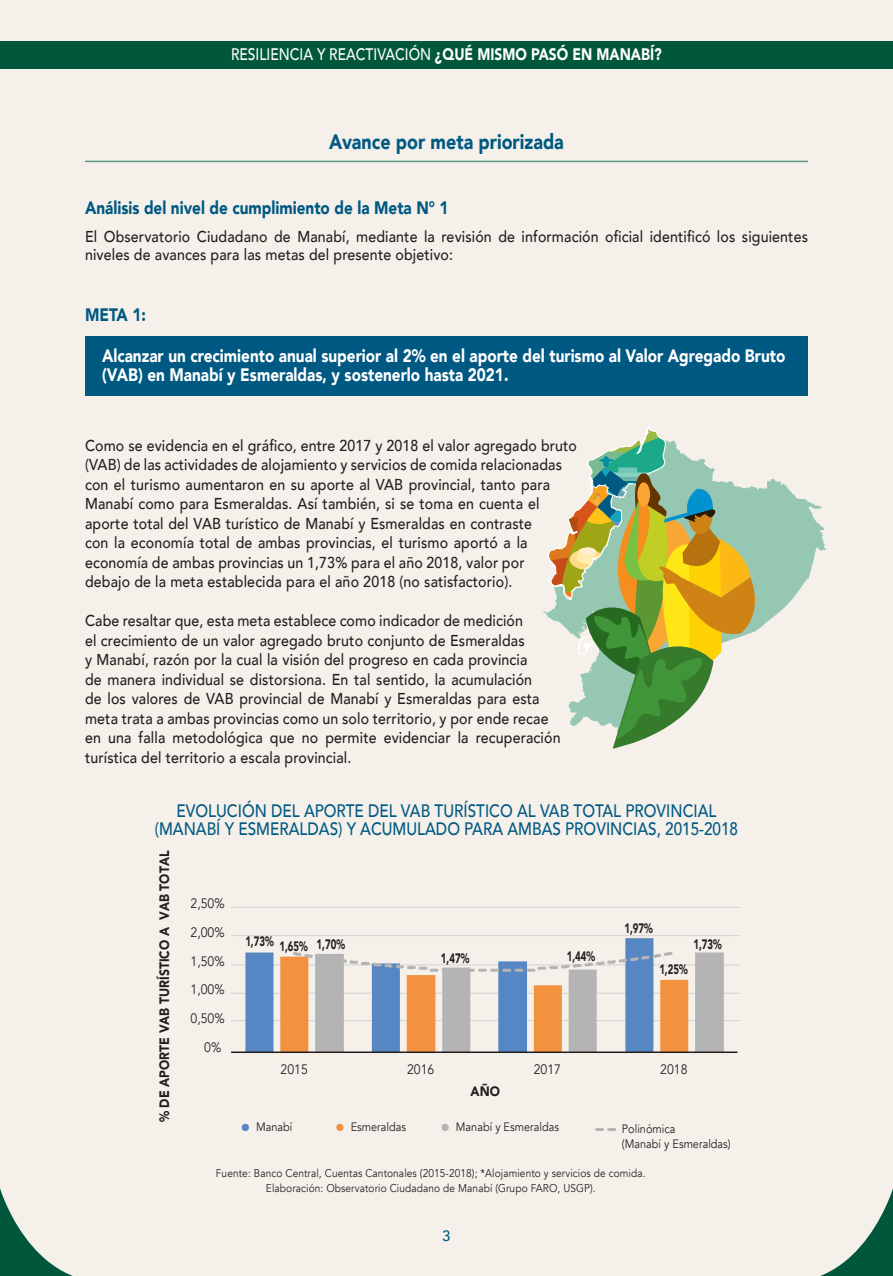
<style>
.page{position:relative;width:893px;height:1276px;background:#f5f0e9}
.page>*{position:absolute;margin:0;border:0;box-sizing:border-box;transform-origin:0 0}
.t1{font:900 21px "Avenir";color:#005983;scale:.85 1}
.t2{font:900 18px/19.5px "Avenir";color:#fff;scale:.85 1}
.t3{font:500 18px/18px "Avenir";color:#005983;scale:.85 1}
.t4{font:900 18px "Avenir";color:#005983;scale:.85 1}
.t5{font:500 16.65px "Avenir";color:#fff;scale:.83 1}
.t6{font:500 15.75px/19.5px "Avenir";letter-spacing:.01em;color:#231f20;scale:.9 1}
.t7{font:500 15px "Avenir";color:#005983}
.t8{font:13.65px "Avenir";color:#231f20;scale:.9 1}
.t9{font:900 13.65px "Avenir";color:#231f20;scale:.7 1}
.t10{font:900 13.65px "Avenir";color:#231f20;scale:.9 1}
.t11{font:12.15px/14.5px "Avenir";color:#231f20;scale:.9 1}
.t12{font:11.25px/15px "Avenir";letter-spacing:.01em;color:#231f20;text-align:center;scale:.9 1}
.s1{font-weight:900}
</style>
<div class="page">
<svg style="left:0;top:1188px;width:73px;height:88px"></svg>
<svg style="left:820px;top:1188px;width:73px;height:88px"></svg>
<div style="left:0;top:41px;width:893px;height:28px;background:#00573c"></div>
<div style="left:85px;top:336px;width:723px;height:60px;background:#005983"></div>
<hr style="left:85px;top:161px;width:723px;height:1px;background:#5e9988">
<hr style="left:231px;top:907px;width:509px;height:1px;background:#d1d2d4">
<hr style="left:231px;top:935px;width:509px;height:1px;background:#d1d2d4">
<hr style="left:231px;top:964px;width:509px;height:1px;background:#d1d2d4">
<hr style="left:231px;top:993px;width:509px;height:1px;background:#d1d2d4">
<hr style="left:231px;top:1020px;width:509px;height:1px;background:#d1d2d4">
<svg style="left:245px;top:938px;width:408px;height:113px"></svg>
<hr style="left:231px;top:1051px;width:506px;height:2px;background:#231f20">
<svg style="left:280px;top:949px;width:444px;height:103px"></svg>
<div style="left:242px;top:1123px;width:7px;height:8px;background:#5786c5;border-radius:50%"></div>
<svg style="left:336px;top:1123px;width:8px;height:8px"></svg>
<div style="left:441px;top:1123px;width:8px;height:8px;background:#b4b4b4;border-radius:50%"></div>
<svg style="left:596px;top:1128px;width:20px;height:3px"></svg>
<svg style="left:543px;top:478px;width:283px;height:147px;fill:#95c7b2"></svg>
<svg style="left:547px;top:424px;width:217px;height:324px"></svg>
<p class="t5" style="left:231px;top:40px;width:520px">RESILIENCIA Y REACTIVACIÓN <span class="s1">¿QUÉ MISMO PASÓ EN MANABÍ?</span></p>
<h1 class="t1" style="left:329px;top:123px;width:278px">Avance por meta priorizada</h1>
<p class="t4" style="left:85px;top:193px;width:429px">Análisis del nivel de cumplimiento de la Meta N° 1</p>
<p class="t6" style="left:85px;top:226px;width:805px;line-height:18.8px">El Observatorio Ciudadano de Manabí, mediante la revisión de información oficial identificó los siguientes niveles de avances para las metas del presente objetivo:</p>
<p class="t4" style="left:85px;top:299px;width:29px">Meta</p>
<p class="t4" style="left:132px;top:299px;width:17px">1:</p>
<p class="t2" style="left:102px;top:345px;width:805px">Alcanzar un crecimiento anual superior al 2% en el aporte del turismo al Valor Agregado Bruto (VAB) en Manabí y Esmeraldas, y sostenerlo hasta 2021.</p>
<p class="t6" style="left:85px;top:435px;width:548px">Como se evidencia en el gráfico, entre 2017 y 2018 el valor agregado bruto (VAB) de las actividades de alojamiento y servicios de comida relacionadas con el turismo aumentaron en su aporte al VAB provincial, tanto para Manabí como para Esmeraldas. Así también, si se toma en cuenta el aporte total del VAB turístico de Manabí y Esmeraldas en contraste<br>con la economía total de ambas provincias, el turismo aportó a la economía de ambas provincias un 1,73% para el año 2018, valor por<br>debajo de la meta establecida para el año 2018 (no satisfactorio).</p>
<p class="t6" style="left:85px;top:610px;width:530px">Cabe resaltar que, esta meta establece como indicador de medición<br>el crecimiento de un valor agregado bruto conjunto de Esmeraldas<br>y Manabí, razón por la cual la visión del progreso en cada provincia<br>de manera individual se distorsiona. En tal sentido, la acumulación<br>de los valores de VAB provincial de Manabí y Esmeraldas para esta meta trata a ambas provincias como un solo territorio, y por ende recae en una falla metodológica que no permite evidenciar la recuperación turística del territorio a escala provincial.</p>
<p class="t3" style="left:177px;top:800px;width:23px">Evoluci</p>
<p class="t3" style="left:242px;top:800px;width:86px">ón del aporte</p>
<p class="t3" style="left:368px;top:800px;width:129px">del VAB Turístico</p>
<p class="t3" style="left:517px;top:800px;width:90px">al VAB Total</p>
<p class="t3" style="left:155px;top:800px;width:688px;text-indent:471px">Provincial<br>(Manabí y Esmeraldas) y acum ulado para am bas provincias, 2015-2018</p>
<p class="t10" style="left:153px;top:1122px;width:303px;rotate:-90deg">% DE APORTE VAB TURÍSTICO A VAB TOTAL</p>
<p class="t8" style="left:191px;top:895px;width:39px">2,50%</p>
<p class="t8" style="left:191px;top:924px;width:39px">2,00%</p>
<p class="t8" style="left:191px;top:952px;width:39px">1,50%</p>
<p class="t8" style="left:191px;top:981px;width:39px">1,00%</p>
<p class="t8" style="left:191px;top:1010px;width:39px">0,50%</p>
<p class="t8" style="left:204px;top:1039px;width:20px">0%</p>
<p class="t9" style="left:245px;top:932px;width:144px">1,73% 1,65% 1,70%</p>
<p class="t9" style="left:441px;top:946px;width:42px">1,47%</p>
<p class="t9" style="left:567px;top:945px;width:42px">1,44%</p>
<p class="t9" style="left:624px;top:917px;width:42px">1,97%</p>
<p class="t9" style="left:693px;top:932px;width:42px">1,73%</p>
<p class="t9" style="left:659px;top:958px;width:42px">1,25%</p>
<p class="t8" style="left:281px;top:1061px;width:32px">2015</p>
<p class="t8" style="left:407px;top:1061px;width:32px">2016</p>
<p class="t8" style="left:534px;top:1061px;width:32px">2017</p>
<p class="t8" style="left:660px;top:1061px;width:32px">2018</p>
<p class="t10" style="left:471px;top:1079px;width:34px">AÑO</p>
<p class="t11" style="left:256px;top:1120px;width:42px">Manabí</p>
<p class="t11" style="left:351px;top:1120px;width:63px">Esmeraldas</p>
<p class="t11" style="left:456px;top:1120px;width:116px">Manabí y Esmeraldas</p>
<p class="t11" style="left:622px;top:1122px;width:122px">Polinómica<br>(Manabí y Esmeraldas)</p>
<p class="t12" style="left:216px;top:1166px;width:479px">Fuente: Banco Central, Cuentas Cantonales (2015-2018); *Alojamiento y servicios de comida.<br>Elaboración: Observatorio Ciudadano de Manabí (Grupo FARO, USGP).</p>
<p class="t7" style="left:442px;top:1223px;width:10px">3</p>
</div>
